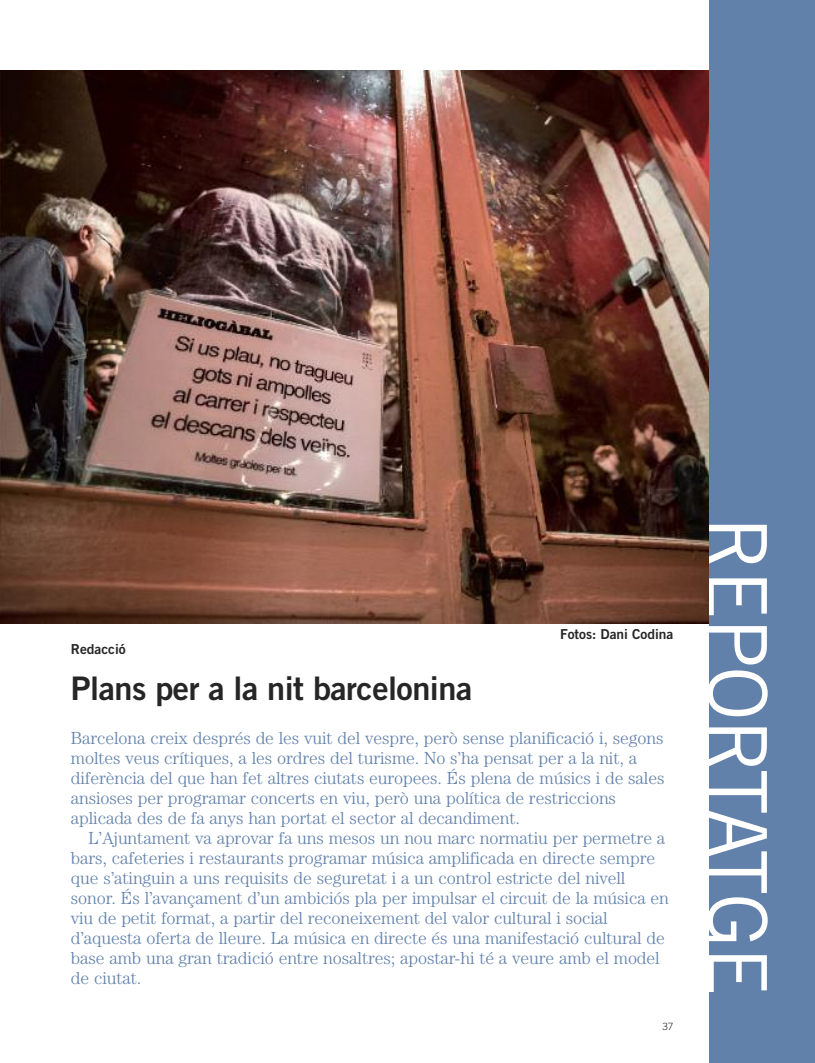
<style>
.page{position:relative;width:815px;height:1063px;background:#fff}
.page>*{position:absolute;margin:0;border:0;box-sizing:border-box;transform-origin:0 0}
.t1{font:81.25px "Trade Gothic";letter-spacing:-.015em;color:#fff}
.t2{font:32.5px "Trade Gothic Bold Two";letter-spacing:-.015em;color:#272627}
.t3{font:300 17.5px/20px "Century";letter-spacing:-.005em;color:#6281aa}
.t4{font:13.75px "Trade Gothic Bold Two";color:#272627}
.t5{font:300 10px "Trade Gothic";color:#272627}
</style>
<div class="page">
<div style="left:709px;top:0;width:106px;height:1063px;background:#6281aa"></div>
<img style="left:0;top:71px;width:709px;height:553px">
<p class="t4" style="left:560px;top:629px;width:115px">Fotos: Dani Codina</p>
<p class="t4" style="left:71px;top:644px;width:56px">Redacció</p>
<h2 class="t2" style="left:71px;top:677px;width:403px">Plans per a la nit barcelonina</h2>
<p class="t3" style="left:71px;top:729px;width:595px">Barcelona creix després de les vuit del vespre, però sense planificació i, segons moltes veus crítiques, a les ordres del turisme. No s’ha pensat per a la nit, a diferència del que han fet altres ciutats europees. És plena de músics i de sales ansioses per programar concerts en viu, però una política de restriccions aplicada des de fa anys han portat el sector al decandiment.</p>
<p class="t3" style="left:71px;top:829px;width:600px;text-indent:18px">L’Ajuntament va aprovar fa uns mesos un nou marc normatiu per permetre a bars, cafeteries i restaurants programar música amplificada en directe sempre que s’atinguin a uns requisits de seguretat i a un control estricte del nivell sonor. És l’avançament d’un ambiciós pla per impulsar el circuit de la música en viu de petit format, a partir del reconeixement del valor cultural i social d’aquesta oferta de lleure. La música en directe és una manifestació cultural de base amb una gran tradició entre nosaltres; apostar-hi té a veure amb el model de ciutat.</p>
<p class="t5" style="left:662px;top:1023px;width:12px">37</p>
<h1 class="t1" style="left:767px;top:517px;width:481px;rotate:90deg">REPORTATGE</h1>
</div>
